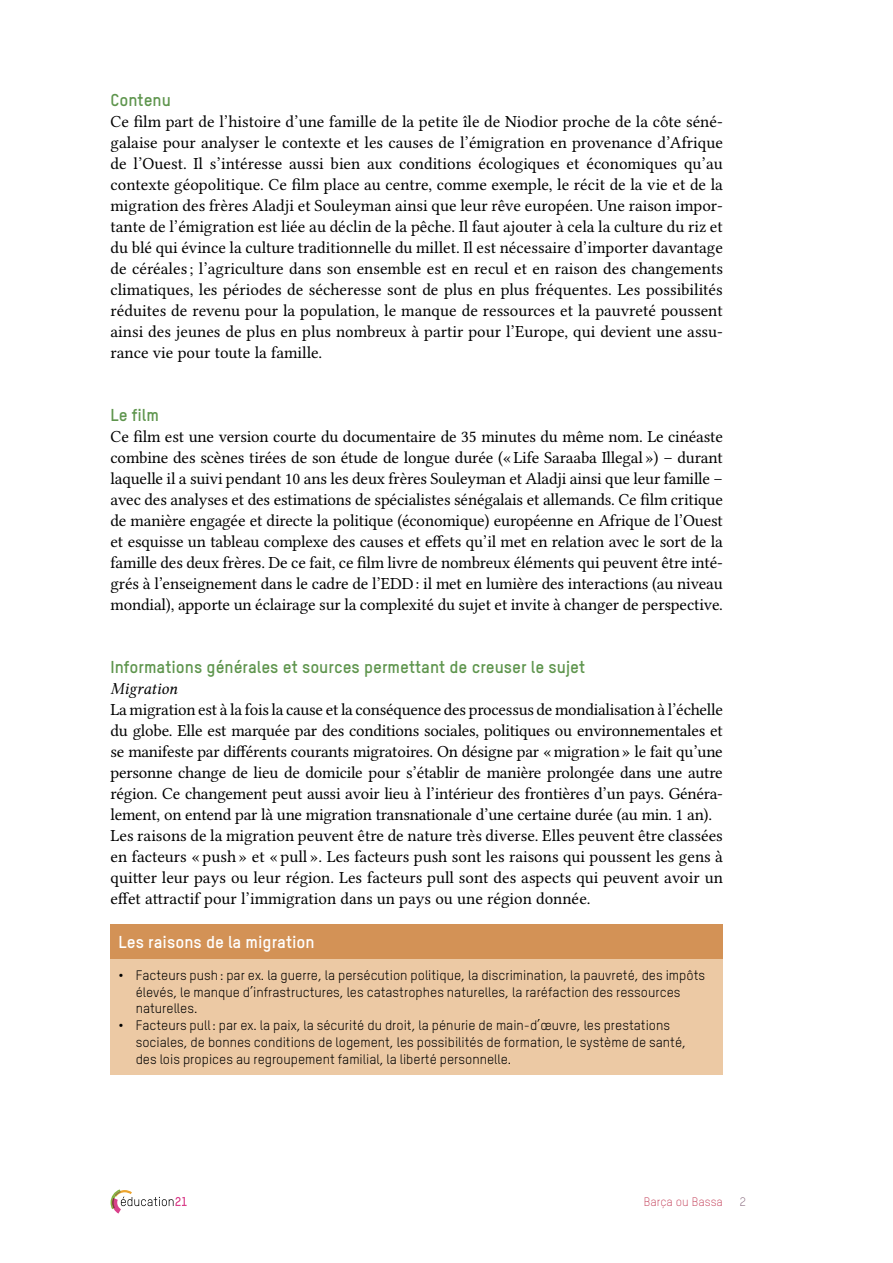
<style>
.page{position:relative;width:893px;height:1263px;background:#fff}
.page>*{position:absolute;margin:0;border:0;box-sizing:border-box;transform-origin:0 0}
.t1{font:16.95px/21px "Lin Libertine O";letter-spacing:-.015em;color:#000;text-align:justify}
.t2{font:700 16.95px "TSTARPRO";color:#5e954d}
.t3{font:700 16.95px "TSTARPRO";color:#fff}
.t4{font:16.95px "Lin Libertine OI";color:#000}
.t5{font:13.5px/16.8px "TSTARPRO";color:#000}
.t6{font:300 12px "TSTARPRO";color:#c0344f}
.t7{font:300 12px "TSTARPRO";color:#735066}
.s1{font-weight:700}
</style>
<div class="page">
<svg style="left:111px;top:1189px;width:76px;height:24px"></svg>
<div style="left:111px;top:925px;width:612px;height:34px;background:#d39256"></div>
<div style="left:111px;top:959px;width:612px;height:115px;background:#ecc9a4"></div>
<p class="t2" style="left:111px;top:89px;width:62px">Contenu</p>
<p class="t1" style="left:111px;top:109px;width:614px">Ce film part de l’histoire d’une famille de la petite île de Niodior proche de la côte séné&shy;galaise pour analyser le contexte et les causes de l’émigration en provenance d’Afrique de l’Ouest. Il s’intéresse aussi bien aux conditions écologiques et économiques qu’au contexte géopolitique. Ce film place au centre, comme exemple, le récit de la vie et de la migration des frères Aladji et Souleyman ainsi que leur rêve européen. Une raison impor&shy;tante de l’émigration est liée au déclin de la pêche. Il faut ajouter à cela la culture du riz et du blé qui évince la culture traditionnelle du millet. Il est nécessaire d’importer davantage de céréales ; l’agriculture dans son ensemble est en recul et en raison des changements climatiques, les périodes de sécheresse sont de plus en plus fréquentes. Les possibilités réduites de revenu pour la population, le manque de ressources et la pauvreté poussent ainsi des jeunes de plus en plus nombreux à partir pour l’Europe, qui devient une assu&shy;rance vie pour toute la famille.</p>
<p class="t2" style="left:111px;top:404px;width:50px">Le film</p>
<p class="t1" style="left:111px;top:424px;width:614px">Ce film est une version courte du documentaire de 35 minutes du même nom. Le cinéaste combine des scènes tirées de son étude de longue durée (« Life Saraaba Illegal ») – durant laquelle il a suivi pendant 10 ans les deux frères Souleyman et Aladji ainsi que leur famille – avec des analyses et des estimations de spécialistes sénégalais et allemands. Ce film critique de manière engagée et directe la politique (économique) européenne en Afrique de l’Ouest et esquisse un tableau complexe des causes et effets qu’il met en relation avec le sort de la famille des deux frères. De ce fait, ce film livre de nombreux éléments qui peuvent être inté&shy;grés à l’enseignement dans le cadre de l’EDD : il met en lumière des interactions (au niveau mondial), apporte un éclairage sur la complexité du sujet et invite à changer de perspective.</p>
<p class="t2" style="left:111px;top:656px;width:476px">Informations générales et sources permettant de creuser le sujet</p>
<p class="t4" style="left:111px;top:678px;width:68px">Migration</p>
<p class="t1" style="left:111px;top:697px;width:614px;text-align:left">La migration est à la fois la cause et la conséquence des processus de mondialisation à l’échelle du globe. Elle est marquée par des conditions sociales, politiques ou environnementales et se manifeste par différents courants migratoires. On désigne par « migration » le fait qu’une personne change de lieu de domicile pour s’établir de manière prolongée dans une autre région. Ce changement peut aussi avoir lieu à l’intérieur des frontières d’un pays. Généra&shy;lement, on entend par là une migration transnationale d’une certaine durée (au min. 1 an).<br>Les raisons de la migration peuvent être de nature très diverse. Elles peuvent être classées en facteurs « push » et « pull ». Les facteurs push sont les raisons qui poussent les gens à quitter leur pays ou leur région. Les facteurs pull sont des aspects qui peuvent avoir un effet attractif pour l’immigration dans un pays ou une région donnée.</p>
<p class="t3" style="left:119px;top:931px;width:198px">Les raisons de la migration</p>
<p class="t5" style="left:136px;top:966px;width:571px;text-indent:-17px"><span class="s1">•</span> Facteurs push: par ex. la guerre, la persécution politique, la discrimination, la pauvreté, des impôts élevés, le manque d’infrastructures, les catastrophes naturelles, la raréfaction des ressources naturelles.</p>
<p class="t5" style="left:136px;top:1017px;width:552px;text-indent:-17px"><span class="s1">•</span> Facteurs pull: par ex. la paix, la sécurité du droit, la pénurie de main-d’œuvre, les prestations sociales, de bonnes conditions de logement, les possibilités de formation, le système de santé, des lois propices au regroupement familial, la liberté personnelle.</p>
<p class="t6" style="left:644px;top:1195px;width:81px">Barça ou Bassa</p>
<p class="t7" style="left:740px;top:1195px;width:8px">2</p>
</div>
